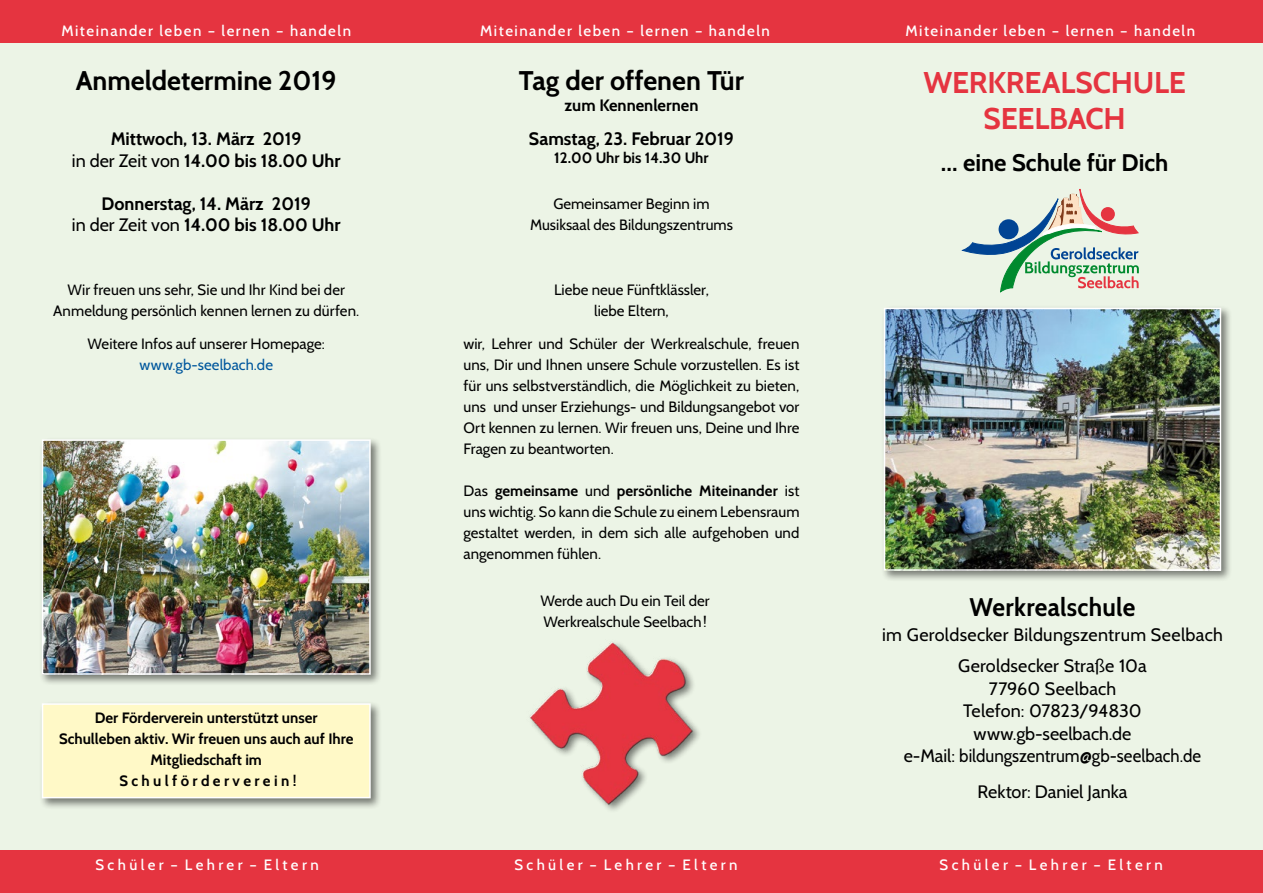
<style>
.page{position:relative;width:1263px;height:893px;background:#fff}
.page>*{position:absolute;margin:0;border:0;box-sizing:border-box;transform-origin:0 0}
.t1{font:700 30px/36px "Cabin";letter-spacing:-.005em;color:#e53440;text-align:center}
.t2{font:700 27px "Cabin";color:#000}
.t3{font:700 25.5px "Cabin";letter-spacing:.01em;color:#000;scale:.96 1}
.t4{font:700 24px "Cabin";letter-spacing:-.005em;color:#000}
.t5{font:18px/22.5px "Cabin";letter-spacing:.005em;color:#000;text-align:center}
.t6{font:700 18px/21.6px "Cabin";color:#000;text-align:center}
.t7{font:700 16.5px "Cabin";color:#000}
.t8{font:15px/21px "Cabin";color:#000;text-align:center}
.t9{font:500 15px "Cabin";letter-spacing:.1em;color:#fff}
.t10{font:700 15px/21px "Cabin";color:#000;text-align:center}
.t11{font:15px "Cabin";letter-spacing:.005em;color:#00579d}
.s1{font-weight:400}
.s2{font-weight:700}
</style>
<div class="page">
<div style="left:0;top:43px;width:1263px;height:807px;background:#ecf4e6"></div>
<div style="left:881px;top:305px;width:351px;height:277px;background:#000;opacity:.5"></div>
<img style="left:887px;top:311px;width:331px;height:257px">
<div style="left:884px;top:308px;width:337px;height:263px;border:2px solid #fff"></div>
<div style="left:0;top:0;width:1263px;height:43px;background:#e53440"></div>
<div style="left:39px;top:700px;width:343px;height:110px;background:#000;opacity:.5"></div>
<div style="left:42px;top:703px;width:329px;height:95px;background:#fff9c7;border:2px solid #fff"></div>
<div style="left:0;top:850px;width:1263px;height:43px;background:#e53440"></div>
<img style="left:529px;top:642px;width:171px;height:169px">
<svg style="left:962px;top:189px;width:177px;height:104px"></svg>
<div style="left:39px;top:436px;width:343px;height:250px;background:#000;opacity:.5"></div>
<img style="left:45px;top:442px;width:323px;height:230px">
<div style="left:42px;top:439px;width:329px;height:236px;border:2px solid #fff"></div>
<p class="t9" style="left:61px;top:21px;width:291px">Miteinander leben – lernen – handeln</p>
<p class="t9" style="left:480px;top:21px;width:291px">Miteinander leben – lernen – handeln</p>
<p class="t9" style="left:905px;top:21px;width:291px">Miteinander leben – lernen – handeln</p>
<h2 class="t2" style="left:76px;top:64px;width:263px">Anmeldetermine 2019</h2>
<p class="t6" style="left:72px;top:128px;width:270px">Mittwoch, 13. März 2019<br><span class="s1">in der Zeit von</span> 14.00 bis 18.00 Uhr</p>
<p class="t6" style="left:72px;top:193px;width:270px">Donnerstag, 14. März 2019<br><span class="s1">in der Zeit von</span> 14.00 bis 18.00 Uhr</p>
<p class="t8" style="left:53px;top:279px;width:307px">Wir freuen uns sehr, Sie und Ihr Kind bei der<br>Anmeldung persönlich kennen lernen zu dürfen.</p>
<p class="t8" style="left:87px;top:333px;width:239px">Weitere Infos auf unserer Homepage:</p>
<p class="t11" style="left:139px;top:356px;width:135px">www.gb-seelbach.de</p>
<p class="t10" style="left:59px;top:707px;width:296px">Der Förderverein unterstützt unser<br>Schulleben aktiv. Wir freuen uns auch auf Ihre<br>Mitgliedschaft im<br>S c h u l f ö r d e r v e r e i n !</p>
<h2 class="t2" style="left:519px;top:64px;width:227px">Tag der offenen Tür</h2>
<p class="t7" style="left:564px;top:95px;width:135px">zum Kennenlernen</p>
<p class="t6" style="left:529px;top:128px;width:207px">Samstag, 23. Februar 2019</p>
<p class="t10" style="left:554px;top:147px;width:156px">12.00 Uhr bis 14.30 Uhr</p>
<p class="t8" style="left:530px;top:193px;width:204px">Gemeinsamer Beginn im<br>Musiksaal des Bildungszentrums</p>
<p class="t8" style="left:554px;top:279px;width:156px">Liebe neue Fünftklässler, liebe Eltern,</p>
<p class="t8" style="left:463px;top:333px;width:337px;text-align:justify">wir, Lehrer und Schüler der Werkrealschule, freuen uns, Dir und Ihnen unsere Schule vorzustellen. Es ist für uns selbstverständlich, die Möglichkeit zu bieten, uns und unser Erziehungs- und Bildungsangebot vor Ort kennen zu lernen. Wir freuen uns, Deine und Ihre Fragen zu beantworten.</p>
<p class="t8" style="left:463px;top:480px;width:337px;text-align:justify">Das <span class="s2">gemeinsame</span> und <span class="s2">persönliche Miteinander</span> ist uns wichtig. So kann die Schule zu einem Lebensraum gestaltet werden, in dem sich alle aufgehoben und angenommen fühlen.</p>
<p class="t8" style="left:540px;top:590px;width:171px;text-align:left">Werde auch Du ein Teil der<br>Werkrealschule Seelbach!</p>
<h1 class="t1" style="left:923px;top:64px;width:264px">WERKREALSCHULE<br>SEELBACH</h1>
<h3 class="t4" style="left:941px;top:148px;width:229px">… eine Schule für Dich</h3>
<h3 class="t3" style="left:969px;top:592px;width:174px">Werkrealschule</h3>
<p class="t5" style="left:882px;top:619px;width:342px;line-height:31px">im Geroldsecker Bildungszentrum Seelbach<br>Geroldsecker Straße 10a</p>
<p class="t5" style="left:904px;top:677px;width:299px">77960 Seelbach<br>Telefon: 07823/94830 www.gb-seelbach.de<br>e-Mail: bildungszentrum@gb-seelbach.de</p>
<p class="t5" style="left:978px;top:780px;width:151px">Rektor: Daniel Janka</p>
<p class="t9" style="left:95px;top:856px;width:225px">S c h ü l e r – L e h r e r – E l t e r n</p>
<p class="t9" style="left:514px;top:856px;width:225px">S c h ü l e r – L e h r e r – E l t e r n</p>
<p class="t9" style="left:940px;top:856px;width:225px">S c h ü l e r – L e h r e r – E l t e r n</p>
</div>
